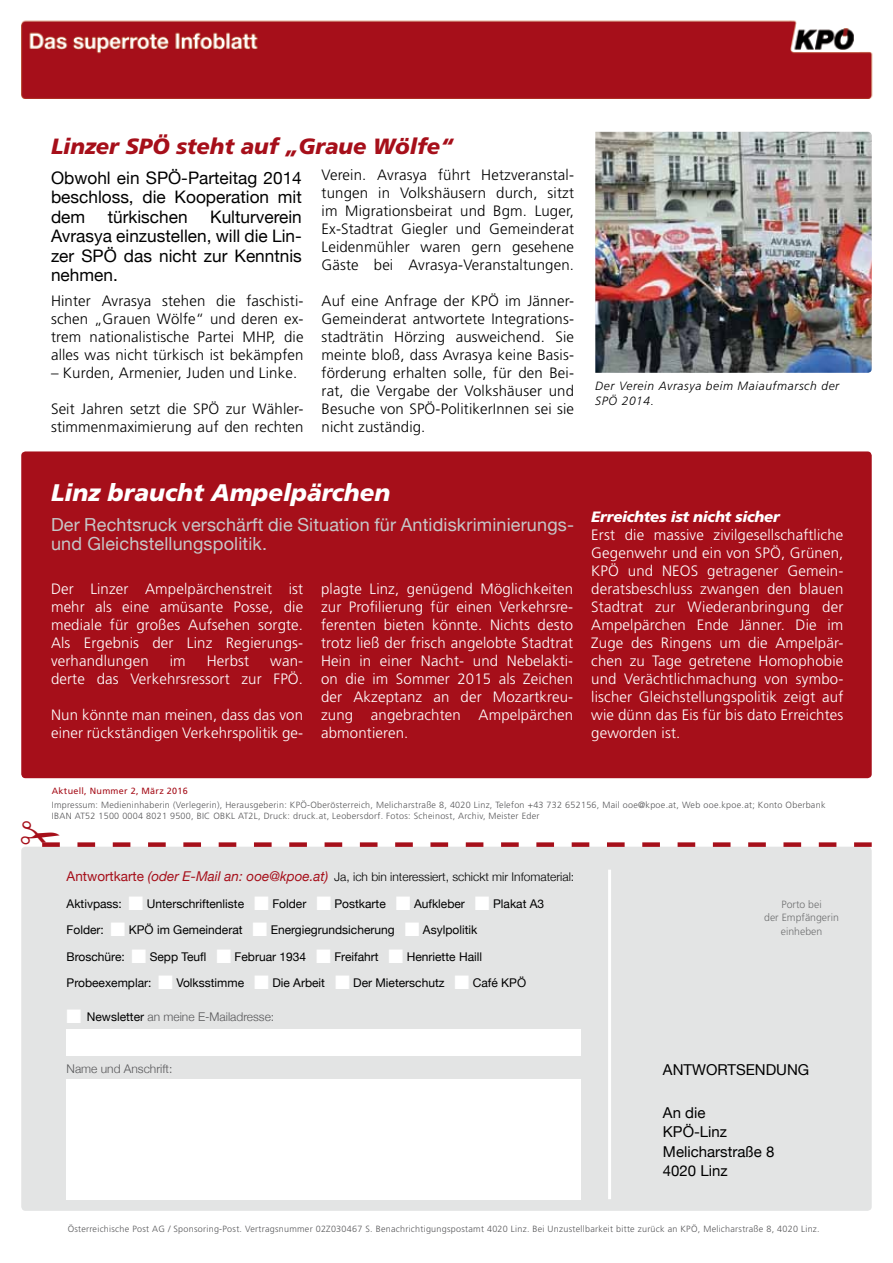
<style>
.page{position:relative;width:893px;height:1263px;background:#fff}
.page>*{position:absolute;margin:0;border:0;box-sizing:border-box;transform-origin:0 0}
.t1{font:italic 900 24px "Frutiger";color:#fff}
.t2{font:italic 900 22.05px "Frutiger";letter-spacing:-.005em;color:#a60f1a}
.t3{font:18px/19.5px "Helvetica Neue";letter-spacing:.01em;color:#c6c7c8}
.t4{font:17.25px/19.5px "Helvetica Neue";color:#000;text-align:justify}
.t5{font:300 15px/18px "Frutiger";letter-spacing:.01em;color:#fff;text-align:justify}
.t6{font:300 15px/18px "Frutiger";letter-spacing:.01em;color:#000;text-align:justify}
.t7{font:15px/19.2px "Helvetica Neue";color:#000}
.t8{font:italic 900 15px "Frutiger";letter-spacing:-.02em;color:#fff}
.t9{font:12px "Helvetica Neue";color:#000}
.t10{font:300 12px "Helvetica Neue";color:#000}
.t11{font:300 12px "Helvetica Neue";color:#58585a}
.t12{font:italic 300 12px/15px "Frutiger";letter-spacing:.05em;color:#000}
.t13{font:300 10.5px/13.5px "Frutiger";color:#707172;text-align:center}
.t14{font:300 9px/10.5px "Frutiger";letter-spacing:.03em;color:#58585a}
.t15{font:9px "Frutiger";letter-spacing:.03em;color:#a60f1a}
.s1{font-weight:400;font-size:13.5px;color:#a60f1a}
.s2{font-weight:400;font-style:italic;font-size:13.5px;color:#a60f1a}
.s3{color:#fff}
.s4{font-weight:400;color:#000}
</style>
<div class="page">
<img style="left:21px;top:20px;width:852px;height:78px">
<div style="left:21px;top:451px;width:851px;height:327px;background:#a60f1a;border-radius:4px"></div>
<div style="left:21px;top:847px;width:851px;height:364px;background:#e3e4e4;border-radius:4px"></div>
<hr style="left:608px;top:870px;width:3px;height:329px;background:#fff">
<div style="left:67px;top:1029px;width:514px;height:27px;background:#fff"></div>
<div style="left:67px;top:1079px;width:514px;height:120px;background:#fff"></div>
<img style="left:595px;top:132px;width:277px;height:241px">
<svg style="left:42px;top:842px;width:830px;height:5px"></svg>
<h2 class="t2" style="left:51px;top:133px;width:404px">Linzer SPÖ steht auf „Graue Wölfe“</h2>
<p class="t4" style="left:51px;top:166px;width:252px">Obwohl ein SPÖ-Parteitag 2014 beschloss, die Kooperation mit dem</p>
<p class="t6" style="left:322px;top:166px;width:254px">Verein. Avrasya führt Hetzveranstal&shy;tungen in Volkshäusern durch, sitzt im Migrationsbeirat und Bgm. Luger, Ex-Stadtrat Giegler und Gemeinderat Leidenmühler waren gern gesehene Gäste bei Avrasya-Veranstaltungen.</p>
<p class="t6" style="left:322px;top:292px;width:254px">Auf eine Anfrage der KPÖ im Jänner-Gemeinderat antwortete Integrations&shy;stadträtin Hörzing ausweichend. Sie meinte bloß, dass Avrasya keine Basis&shy;förderung erhalten solle, für den Bei&shy;rat, die Vergabe der Volkshäuser und Besuche von SPÖ-PolitikerInnen sei sie nicht zuständig.</p>
<p class="t4" style="left:51px;top:205px;width:252px;text-indent:159px">Kulturverein Avrasya einzustellen, will die Lin&shy;zer SPÖ das nicht zur Kenntnis nehmen.</p>
<p class="t6" style="left:51px;top:292px;width:254px">Hinter Avrasya stehen die faschisti&shy;schen „Grauen Wölfe“ und deren ex&shy;trem nationalistische Partei MHP, die alles was nicht türkisch ist bekämpfen</p>
<p class="t6" style="left:51px;top:364px;width:248px">– Kurden, Armenier, Juden und Linke.</p>
<p class="t6" style="left:51px;top:400px;width:254px">Seit Jahren setzt die SPÖ zur Wähler&shy;stimmenmaximierung auf den rechten</p>
<p class="t4" style="left:108px;top:205px;width:81px">türkischen</p>
<p class="t12" style="left:595px;top:378px;width:245px">Der Verein Avrasya beim Maiaufmarsch der<br>SPÖ 2014.</p>
<h1 class="t1" style="left:51px;top:479px;width:341px">Linz braucht Ampelpärchen</h1>
<p class="t3" style="left:51px;top:513px;width:524px">Der Rechtsruck verschärft die Situation für Antidiskriminierungs&shy;und Gleichstellungspolitik.</p>
<p class="t5" style="left:51px;top:580px;width:254px">Der Linzer Ampelpärchenstreit ist mehr als eine amüsante Posse, die mediale für großes Aufsehen sorgte.<br>Als Ergebnis der Linz Regierungs&shy;verhandlungen</p>
<p class="t5" style="left:321px;top:580px;width:254px">plagte Linz, genügend Möglichkeiten zur Profilierung für einen Verkehrsre&shy;ferenten bieten könnte. Nichts desto trotz ließ der frisch angelobte Stadtrat Hein in einer Nacht- und Nebelakti&shy;on die im Sommer 2015 als Zeichen der Akzeptanz an der Mozartkreu&shy;zung angebrachten Ampelpärchen abmontieren.</p>
<p class="t5" style="left:170px;top:652px;width:17px">im</p>
<p class="t5" style="left:207px;top:652px;width:44px">Herbst</p>
<p class="t5" style="left:51px;top:652px;width:254px;text-align:right">wan-<br>derte das Verkehrsressort zur FPÖ.</p>
<p class="t5" style="left:51px;top:706px;width:254px">Nun könnte man meinen, dass das von einer rückständigen Verkehrspolitik ge-</p>
<p class="t8" style="left:591px;top:508px;width:190px">Erreichtes ist nicht sicher</p>
<p class="t5" style="left:591px;top:526px;width:254px">Erst die massive zivilgesellschaftliche Gegenwehr und ein von SPÖ, Grünen, KPÖ und NEOS getragener Gemein&shy;deratsbeschluss zwangen den blauen Stadtrat zur Wiederanbringung der Ampelpärchen Ende Jänner. Die im Zuge des Ringens um die Ampelpär&shy;chen zu Tage getretene Homophobie und Verächtlichmachung von symbo&shy;lischer Gleichstellungspolitik zeigt auf wie dünn das Eis für bis dato Erreichtes geworden ist.</p>
<p class="t15" style="left:52px;top:785px;width:137px">Aktuell, Nummer 2, März 2016</p>
<p class="t14" style="left:52px;top:800px;width:775px">Impressum: Medieninhaberin (Verlegerin), Herausgeberin: KPÖ-Oberösterreich, Melicharstraße 8, 4020 Linz, Telefon +43 732 652156, Mail ooe@kpoe.at, Web ooe.kpoe.at; Konto Oberbank<br>IBAN AT52 1500 0004 8021 9500, BIC OBKL AT2L, Druck: druck.at, Leobersdorf. Fotos: Scheinost, Archiv, Meister Eder</p>
<p class="t10" style="left:67px;top:867px;width:509px"><span class="s1">Antwortkarte</span> <span class="s2">(oder E-Mail an: ooe@kpoe.at)</span> Ja, ich bin interessiert, schickt mir Infomaterial:</p>
<p class="t9" style="left:67px;top:893px;width:479px">Aktivpass: <span class="s3">■</span> Unterschriftenliste <span class="s3">■</span> Folder <span class="s3">■</span> Postkarte <span class="s3">■</span> Aufkleber <span class="s3">■</span> Plakat A3</p>
<p class="t9" style="left:67px;top:920px;width:412px">Folder: <span class="s3">■</span> KPÖ im Gemeinderat <span class="s3">■</span> Energiegrundsicherung <span class="s3">■</span> Asylpolitik</p>
<p class="t9" style="left:67px;top:946px;width:417px">Broschüre: <span class="s3">■</span> Sepp Teufl <span class="s3">■</span> Februar 1934 <span class="s3">■</span> Freifahrt <span class="s3">■</span> Henriette Haill</p>
<p class="t9" style="left:67px;top:973px;width:461px">Probeexemplar: <span class="s3">■</span> Volksstimme <span class="s3">■</span> Die Arbeit <span class="s3">■</span> Der Mieterschutz <span class="s3">■</span> Café KPÖ</p>
<p class="t11" style="left:67px;top:1007px;width:209px"><span class="s3">■</span> <span class="s4">Newsletter</span> an meine E-Mailadresse:</p>
<p class="t11" style="left:67px;top:1059px;width:107px">Name und Anschrift:</p>
<p class="t13" style="left:764px;top:897px;width:76px">Porto bei<br>der Empfängerin einheben</p>
<p class="t7" style="left:663px;top:1059px;width:148px">ANTWORTSENDUNG</p>
<p class="t7" style="left:663px;top:1102px;width:113px">An die<br>KPÖ-Linz<br>Melicharstraße 8<br>4020 Linz</p>
<p class="t14" style="left:68px;top:1223px;width:753px">Österreichische Post AG / Sponsoring-Post. Vertragsnummer 02Z030467 S. Benachrichtigungspostamt 4020 Linz. Bei Unzustellbarkeit bitte zurück an KPÖ, Melicharstraße 8, 4020 Linz.</p>
</div>
